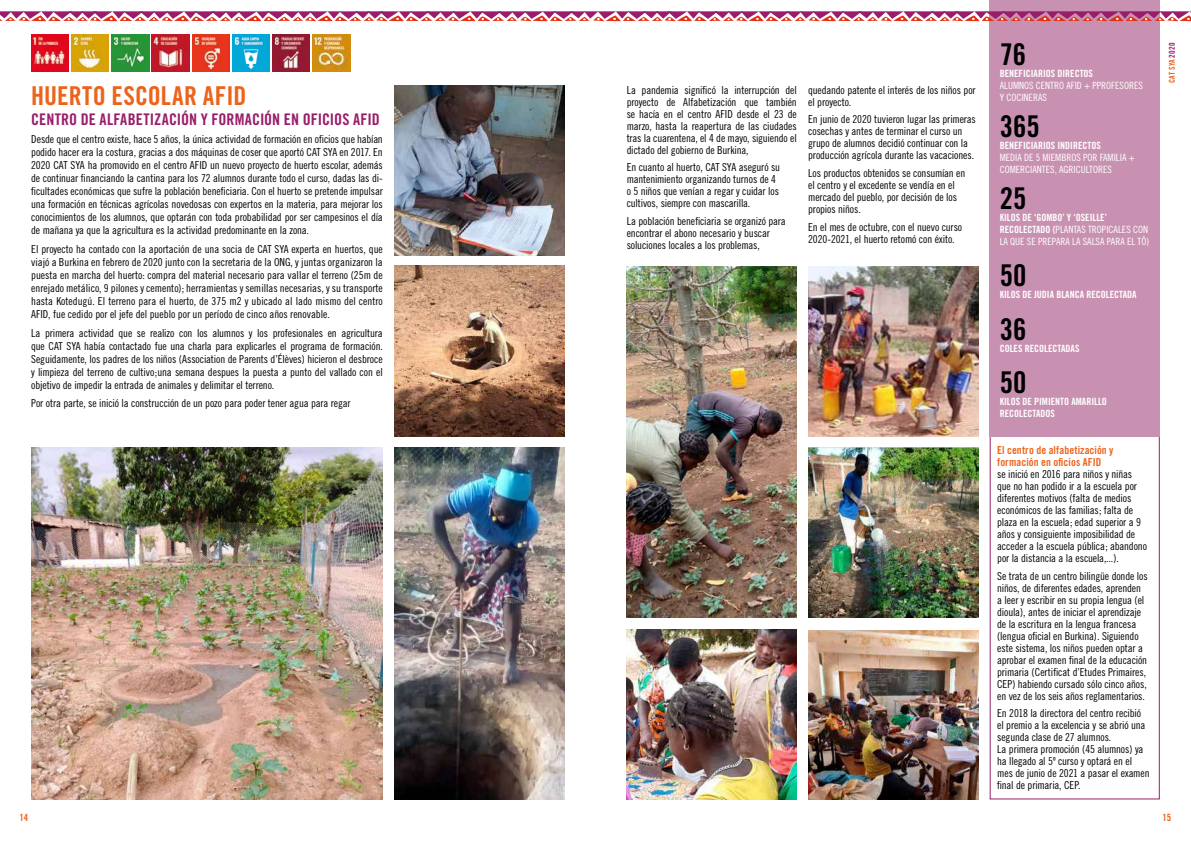
<style>
.page{position:relative;width:1191px;height:842px;background:#fff}
.page>*{position:absolute;margin:0;border:0;box-sizing:border-box;transform-origin:0 0}
.t1{font:30px "Trade Gothic Bold Cond Twenty";color:#000}
.t2{font:26px "Trade Gothic Bold Cond Twenty";letter-spacing:.005em;color:#ec631c}
.t3{font:16px "Trade Gothic Bold Cond Twenty";color:#991d6a}
.t4{font:11px/12px "Trade Gothic Cond Eighteen";letter-spacing:-.01em;color:#000}
.t5{font:11px/12px "Trade Gothic Bold Cond Twenty";letter-spacing:.005em;color:#ec631c}
.t6{font:10px/12px "Trade Gothic Cond Eighteen";color:#fff}
.t7{font:10px/12px "Trade Gothic Bold Cond Twenty";color:#fff}
.t8{font:10px "Trade Gothic Bold Cond Twenty";color:#ec631c}
.t9{font:8px "Trade Gothic Bold Cond Twenty";letter-spacing:.03em;color:#ec631c}
.s1{font-family:"Trade Gothic Bold Cond Twenty"}
.s2{color:#991d6a}
</style>
<div class="page">
<img style="left:31px;top:448px;width:352px;height:351px">
<img style="left:394px;top:266px;width:170px;height:171px">
<img style="left:626px;top:266px;width:170px;height:351px">
<img style="left:808px;top:448px;width:170px;height:170px">
<img style="left:394px;top:85px;width:170px;height:170px">
<img style="left:394px;top:448px;width:170px;height:351px">
<div style="left:989px;top:0;width:170px;height:437px;background:#c991b1"></div>
<img style="left:808px;top:630px;width:170px;height:169px">
<img style="left:31px;top:34px;width:38px;height:37px">
<img style="left:71px;top:34px;width:38px;height:37px">
<img style="left:112px;top:34px;width:37px;height:37px">
<img style="left:152px;top:34px;width:37px;height:37px">
<img style="left:192px;top:34px;width:37px;height:37px">
<img style="left:232px;top:34px;width:38px;height:37px">
<img style="left:272px;top:34px;width:38px;height:37px">
<img style="left:313px;top:34px;width:37px;height:37px">
<img style="left:626px;top:629px;width:170px;height:170px">
<img style="left:808px;top:266px;width:170px;height:171px">
<svg style="left:0;top:11px;width:1191px;height:10px"></svg>
<h2 class="t2" style="left:31px;top:80px;width:217px">HUERTO ESCOLAR AFID</h2>
<h3 class="t3" style="left:31px;top:110px;width:350px">CENTRO DE ALFABETIZACIÓN Y FORMACIÓN EN OFICIOS AFID</h3>
<p class="t4" style="left:31px;top:133px;width:353px;line-height:13px;text-align:justify">Desde que el centro existe, hace 5 años, la única actividad de formación en oficios que habían podido hacer era la costura, gracias a dos máquinas de coser que aportó CAT SYA en 2017. En 2020 CAT SYA ha promovido en el centro AFID un nuevo proyecto de huerto escolar, además de continuar financiando la cantina para los 72 alumnos durante todo el curso, dadas las di&shy;ficultades económicas que sufre la población beneficiaria. Con el huerto se pretende impulsar una formación en técnicas agrícolas novedosas con expertos en la materia, para mejorar los conocimientos de los alumnos, que optarán con toda probabilidad por ser campesinos el día de mañana ya que la agricultura es la actividad predominante en la zona.</p>
<p class="t4" style="left:31px;top:242px;width:353px;line-height:13px;text-align:justify">El proyecto ha contado con la aportación de una socia de CAT SYA experta en huertos, que viajó a Burkina en febrero de 2020 junto con la secretaria de la ONG, y juntas organizaron la puesta en marcha del huerto: compra del material necesario para vallar el terreno (25m de enrejado metálico, 9 pilones y cemento); herramientas y semillas necesarias, y su transporte hasta Kotedugú. El terreno para el huerto, de 375 m2 y ubicado al lado mismo del centro AFID, fue cedido por el jefe del pueblo por un período de cinco años renovable.</p>
<p class="t4" style="left:31px;top:326px;width:353px;line-height:13px;text-align:justify">La primera actividad que se realizo con los alumnos y los profesionales en agricultura que CAT SYA había contactado fue una charla para explicarles el programa de formación.<br>Seguidamente, los padres de los niños (Association de Parents d’Élèves) hicieron el desbroce y limpieza del terreno de cultivo;una semana despues la puesta a punto del vallado con el objetivo de impedir la entrada de animales y delimitar el terreno.</p>
<p class="t4" style="left:31px;top:397px;width:321px">Por otra parte, se inició la construcción de un pozo para poder tener agua para regar</p>
<p class="t4" style="left:626px;top:84px;width:172px;text-align:justify">La pandemia significó la interrupción del proyecto de Alfabetización que también se hacía en el centro AFID desde el 23 de marzo, hasta la reapertura de las ciudades tras la cuarentena, el 4 de mayo, siguiendo el dictado del gobierno de Burkina,</p>
<p class="t4" style="left:626px;top:161px;width:155px">En cuanto al huerto, CAT SYA aseguró su mantenimiento organizando turnos de 4 o 5 niños que venían a regar y cuidar los cultivos, siempre con mascarilla.</p>
<p class="t4" style="left:626px;top:215px;width:161px">La población beneficiaria se organizó para encontrar el abono necesario y buscar soluciones locales a los problemas,</p>
<p class="t4" style="left:808px;top:84px;width:169px">quedando patente el interés de los niños por el proyecto.</p>
<p class="t4" style="left:808px;top:113px;width:169px">En junio de 2020 tuvieron lugar las primeras cosechas y antes de terminar el curso un grupo de alumnos decidió continuar con la producción agrícola durante las vacaciones.</p>
<p class="t4" style="left:808px;top:167px;width:159px">Los productos obtenidos se consumían en el centro y el excedente se vendía en el mercado del pueblo, por decisión de los propios niños.</p>
<p class="t4" style="left:808px;top:221px;width:156px">En el mes de octubre, con el nuevo curso<br>2020-2021, el huerto retomó con éxito.</p>
<h1 class="t1" style="left:999px;top:37px;width:28px">76</h1>
<p class="t7" style="left:999px;top:68px;width:95px">BENEFICIARIOS DIRECTOS</p>
<p class="t6" style="left:999px;top:80px;width:145px">ALUMNOS CENTRO AFID + PPROFESORES<br>Y COCINERAS</p>
<h1 class="t1" style="left:999px;top:109px;width:41px">365</h1>
<p class="t7" style="left:999px;top:140px;width:103px">BENEFICIARIOS INDIRECTOS</p>
<p class="t6" style="left:999px;top:152px;width:137px">MEDIA DE 5 MIEMBROS POR FAMILIA +<br>COMERCIANTES, AGRICULTORES</p>
<h1 class="t1" style="left:999px;top:181px;width:28px">25</h1>
<p class="t7" style="left:999px;top:212px;width:109px">KILOS DE ‘GOMBO’ Y ‘OSEILLE’</p>
<p class="t6" style="left:999px;top:224px;width:151px"><span class="s1">RECOLECTADO (</span>PLANTAS TROPICALES CON<br>LA QUE SE PREPARA LA SALSA PARA EL TÔ)</p>
<h1 class="t1" style="left:999px;top:258px;width:28px">50</h1>
<p class="t7" style="left:999px;top:289px;width:139px">KILOS DE JUDIA BLANCA RECOLECTADA</p>
<h1 class="t1" style="left:999px;top:311px;width:28px">36</h1>
<p class="t7" style="left:999px;top:342px;width:81px">COLES RECOLECTADAS</p>
<h1 class="t1" style="left:999px;top:364px;width:28px">50</h1>
<p class="t7" style="left:999px;top:395px;width:109px">KILOS DE PIMIENTO AMARILLO<br>RECOLECTADOS</p>
<p class="t5" style="left:997px;top:444px;width:118px">El centro de alfabetización y formación en oficios AFID</p>
<p class="t4" style="left:997px;top:468px;width:151px">se inició en 2016 para niños y niñas que no han podido ir a la escuela por diferentes motivos (falta de medios económicos de las familias; falta de plaza en la escuela; edad superior a 9 años y consiguiente imposibilidad de acceder a la escuela pública; abandono por la distancia a la escuela,...).</p>
<p class="t4" style="left:997px;top:569px;width:152px">Se trata de un centro bilingüe donde los niños, de diferentes edades, aprenden a leer y escribir en su propia lengua (el dioula), antes de iniciar el aprendizaje de la escritura en la lengua francesa (lengua oficial en Burkina). Siguiendo este sistema, los niños pueden optar a aprobar el examen final de la educación primaria (Certificat d’Etudes Primaires, CEP) habiendo cursado sólo cinco años, en vez de los seis años reglamentarios.</p>
<p class="t4" style="left:997px;top:707px;width:154px">En 2018 la directora del centro recibió el premio a la excelencia y se abrió una segunda clase de 27 alumnos.<br>La primera promoción (45 alumnos) ya ha llegado al 5º curso y optará en el mes de junio de 2021 a pasar el examen final de primaria, CEP.</p>
<p class="t9" style="left:1167px;top:83px;width:42px;rotate:-90deg">CAT SYA <span class="s2">2020</span></p>
<p class="t8" style="left:20px;top:812px;width:10px">14</p>
<p class="t8" style="left:1162px;top:812px;width:10px">15</p>
</div>
